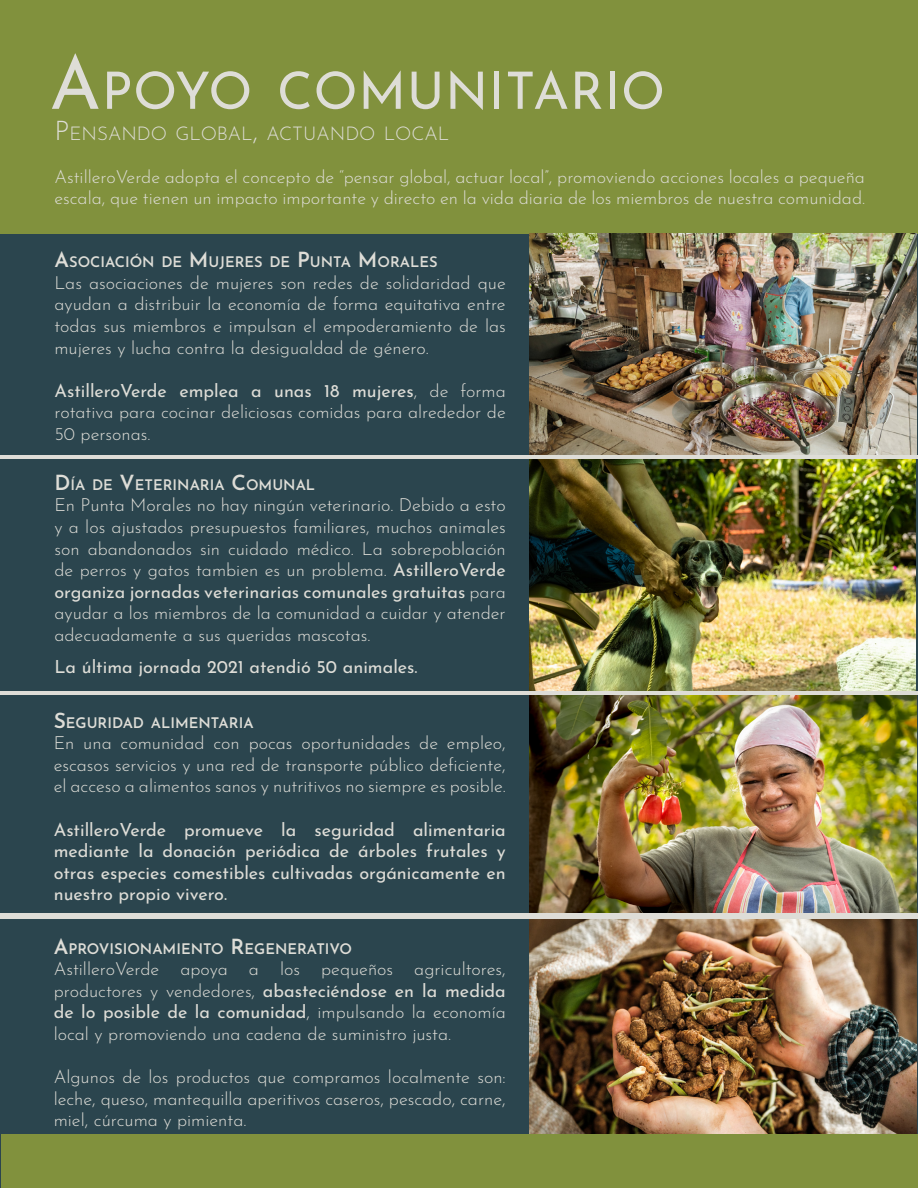
<style>
.page{position:relative;width:918px;height:1188px;background:#fff}
.page>*{position:absolute;margin:0;border:0;box-sizing:border-box;transform-origin:0 0}
.t1{font:51.45px "Josefin Sans";letter-spacing:.015em;color:#deddd7}
.t2{font:300 18.9px "Josefin Sans";color:#deddd7}
.t3{font:300 18px/21.6px "Josefin Sans";color:#deddd7;text-align:justify}
.t4{font:18px/21.6px "Josefin Sans";color:#deddd7;text-align:justify}
.t5{font:600 14.7px "Josefin Sans";color:#deddd7}
.s1{font-size:73.5px}
.s2{font-size:27px}
.s3{font-size:21px}
.s4{font-weight:400}
</style>
<div class="page">
<div style="left:0;top:0;width:918px;height:262px;background:#81913d"></div>
<div style="left:0;top:690px;width:918px;height:498px;background:linear-gradient(to right,#deddd7,#deddd7)"></div>
<div style="left:0;top:459px;width:918px;height:231px;background:#2b454e"></div>
<img style="left:530px;top:460px;width:386px;height:230px">
<div style="left:0;top:234px;width:918px;height:221px;background:#2b454e"></div>
<img style="left:529px;top:234px;width:388px;height:221px">
<div style="left:0;top:920px;width:918px;height:268px;background:#2b454e"></div>
<div style="left:0;top:696px;width:918px;height:217px;background:#2b454e"></div>
<img style="left:530px;top:920px;width:387px;height:214px">
<img style="left:529px;top:696px;width:388px;height:217px">
<div style="left:1px;top:1134px;width:917px;height:54px;background:#81913d"></div>
<h1 class="t1" style="left:50px;top:52px;width:617px"><span class="s1">A</span>POYO COMU NITARIO</h1>
<p class="t2" style="left:54px;top:119px;width:396px"><span class="s2">P</span> ENSANDO GLOBAL<span class="s2">,</span> ACTUANDO LOCAL</p>
<p class="t3" style="left:54px;top:164px;width:812px">AstilleroVerde adopta el concepto de “pensar global, actuar local”, promoviendo acciones locales a pequeña escala, que tienen un impacto importante y directo en la vida diaria de los miembros de nuestra comunidad.</p>
<p class="t5" style="left:54px;top:251px;width:181px"><span class="s3">A</span>SOCIACIÓN DE <span class="s3">M</span>UJERE</p>
<p class="t5" style="left:254px;top:251px;width:135px">S DE <span class="s3">P</span>UNTA <span class="s3">M</span>ORALE</p>
<p class="t5" style="left:429px;top:251px;width:10px">S</p>
<p class="t3" style="left:54px;top:270px;width:453px">Las asociaciones de mujeres son redes de solidaridad que ayudan a distribuir la economía de forma equitativa entre todas sus miembros e impulsan el empoderamiento de las mujeres y lucha contra la desigualdad de género.</p>
<p class="t3" style="left:54px;top:378px;width:453px"><span class="s4">AstilleroVerde emplea a unas 18 mujeres</span>, de forma rotativa para cocinar deliciosas comidas para alrededor de 50 personas.</p>
<p class="t5" style="left:54px;top:474px;width:135px"><span class="s3">D</span>ÍA DE <span class="s3">V</span>ETERINAR</p>
<p class="t5" style="left:210px;top:474px;width:85px">IA <span class="s3">C</span>OMUNAL</p>
<p class="t3" style="left:54px;top:493px;width:453px">En Punta Morales no hay ningún veterinario. Debido a esto y a los ajustados presupuestos familiares, muchos animales son abandonados sin cuidado médico. La sobrepoblación de perros y gatos tambien es un problema. <span class="s4">AstilleroVerde organiza jornadas veterinarias comunales gratuitas</span> para ayudar a los miembros de la comunidad a cuidar y atender adecuadamente a sus queridas mascotas.</p>
<p class="t4" style="left:54px;top:655px;width:365px">La última jornada 2021 atendió 50 animales.</p>
<p class="t5" style="left:54px;top:712px;width:134px"><span class="s3">S</span>EGURIDAD ALIMEN</p>
<p class="t5" style="left:211px;top:712px;width:44px">TARIA</p>
<p class="t3" style="left:54px;top:731px;width:454px">En una comunidad con pocas oportunidades de empleo, escasos servicios y una red de transporte público deficiente, el acceso a alimentos sanos y nutritivos no siempre es posible.</p>
<p class="t4" style="left:54px;top:817px;width:454px">AstilleroVerde promueve la seguridad alimentaria mediante la donación periódica de árboles frutales y otras especies comestibles cultivadas orgánicamente en nuestro propio vivero.</p>
<p class="t5" style="left:54px;top:937px;width:26px"><span class="s3">A</span>PROV</p>
<p class="t5" style="left:109px;top:937px;width:31px">ISIONAM</p>
<p class="t5" style="left:176px;top:937px;width:101px">IENTO <span class="s3">R</span>EGENERA</p>
<p class="t5" style="left:316px;top:937px;width:25px">TIVO</p>
<p class="t3" style="left:54px;top:957px;width:454px">AstilleroVerde apoya a los pequeños agricultores, productores y vendedores, <span class="s4">abasteciéndose en la medida de lo posible de la comunidad</span>, impulsando la economía local y promoviendo una cadena de suministro justa.</p>
<p class="t3" style="left:54px;top:1065px;width:454px">Algunos de los productos que compramos localmente son: leche, queso, mantequilla aperitivos caseros, pescado, carne, miel, cúrcuma y pimienta.</p>
</div>
